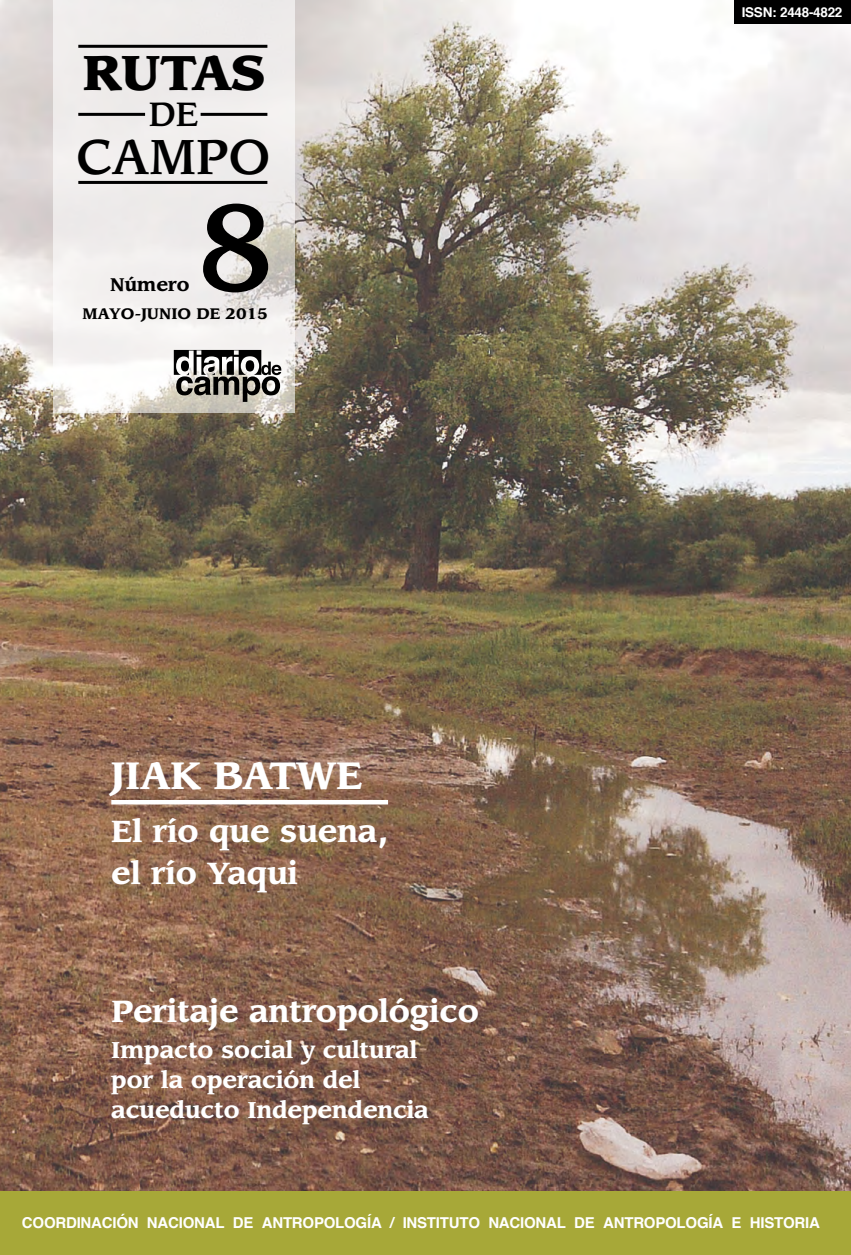
<style>
.page{position:relative;width:851px;height:1255px;background:#fff}
.page>*{position:absolute;margin:0;border:0;box-sizing:border-box;transform-origin:0 0}
.t1{font:500 120px "Leawood";color:#000}
.t2{font:900 48px "Leawood";color:#000}
.t3{font:500 48px "Leawood";letter-spacing:-.005em;color:#000}
.t4{font:700 37.5px "Leawood";color:#fff}
.t5{font:500 33px "Leawood";color:#000}
.t6{font:700 30px/42px "Leawood";color:#fff}
.t7{font:700 22.5px/30px "Leawood";color:#fff}
.t8{font:700 18px "Leawood";color:#000}
.t9{font:700 15px "Helvetica";letter-spacing:-.015em;color:#fff}
.t10{font:700 15px "Leawood";color:#000}
.t11{font:700 13.5px "Helvetica";letter-spacing:-.02em;color:#fff}
.s1{font-style:inherit}
</style>
<div class="page">
<div style="left:0;top:0;width:850px;height:1254px;background:#a7a838"></div>
<img style="left:1px;top:0;width:849px;height:1190px">
<svg style="left:53px;top:0;width:241px;height:412px;fill:#efeceb"></svg>
<svg style="left:174px;top:350px;width:107px;height:52px"></svg>
<hr style="left:78px;top:45px;width:189px;height:3px;background:#000">
<hr style="left:78px;top:181px;width:189px;height:3px;background:#000">
<hr style="left:200px;top:113px;width:67px;height:3px;background:#000">
<hr style="left:78px;top:113px;width:67px;height:3px;background:#000">
<hr style="left:111px;top:800px;width:277px;height:4px;background:#fff">
<div style="left:734px;top:0;width:116px;height:24px;background:#000"></div>
<h2 class="t2" style="left:82px;top:44px;width:184px">RUTAS</h2>
<h3 class="t5" style="left:149px;top:95px;width:51px">DE</h3>
<h2 class="t3" style="left:76px;top:128px;width:196px">CAMPO</h2>
<p class="t8" style="left:110px;top:273px;width:81px">Número</p>
<h1 class="t1" style="left:195px;top:175px;width:82px">8</h1>
<p class="t10" style="left:82px;top:304px;width:187px">MAYO-JUNIO DE 2015</p>
<h3 class="t4" style="left:111px;top:753px;width:252px">JIAK BATWE</h3>
<h3 class="t6" style="left:111px;top:810px;width:278px">El río que suena, el río Yaqui</h3>
<h3 class="t6" style="left:111px;top:990px;width:369px">Peritaje antropológico</h3>
<h3 class="t7" style="left:111px;top:1034px;width:319px">Impacto social y cultural por la operación del acueducto Independencia</h3>
<p class="t11" style="left:741px;top:1px;width:102px"><span class="s1">ISSN</span>: 2448-4822</p>
<p class="t9" style="left:22px;top:1210px;width:799px">COORDINACIÓN NACIONAL DE ANTROPOLOGÍA / INSTITUTO NACIONAL DE ANTROPOLOGÍA E HISTORIA</p>
</div>
